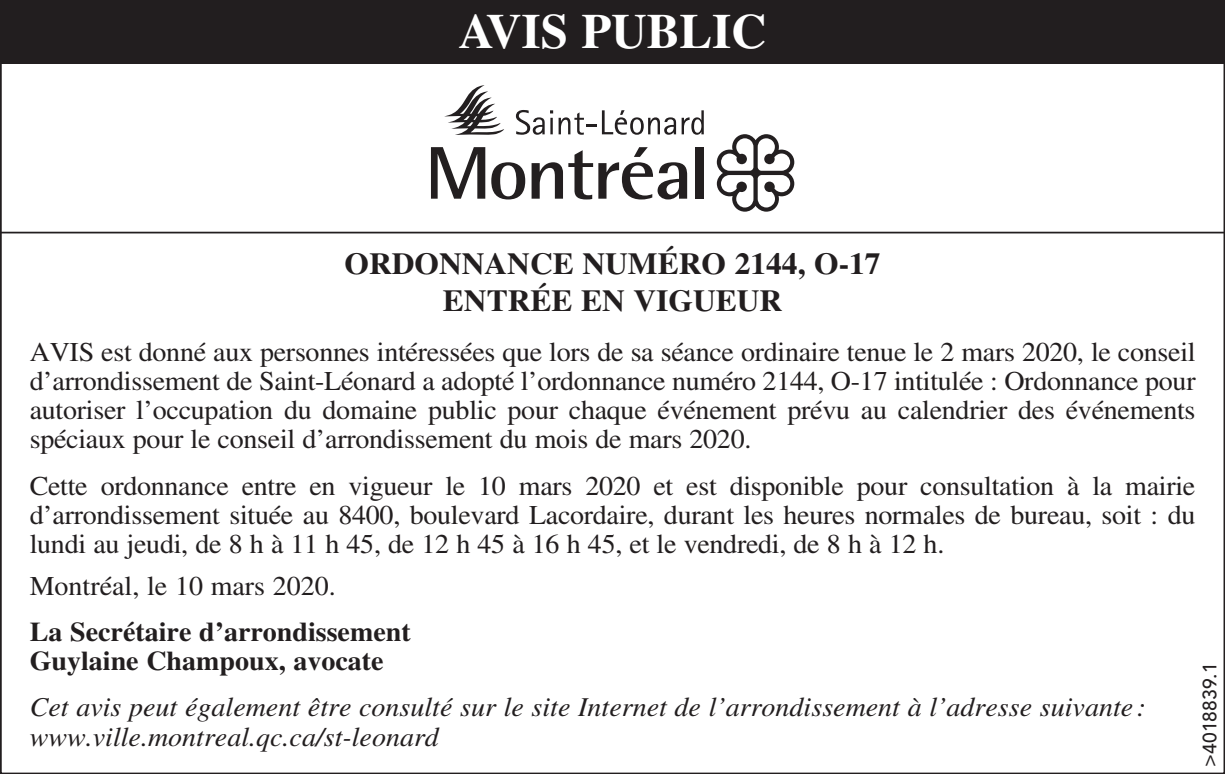
<style>
.page{position:relative;width:1225px;height:774px;background:#fff}
.page>*{position:absolute;margin:0;border:0;box-sizing:border-box;transform-origin:0 0}
.t1{font:700 49px "Times LT Std";color:#fff}
.t2{font:700 30.45px/37.4px "Times LT Std";color:#221e1f;text-align:center}
.t3{font:27.3px/29.1px "Times LT Std";letter-spacing:-.01em;color:#221e1f;text-align:justify}
.t4{font:italic 27.3px/29.1px "Times LT Std";color:#221e1f}
.t5{font:700 27.3px/29.1px "Times LT Std";color:#221e1f}
.t6{font:500 19.25px "Avenir LT Std";color:#231f20}
</style>
<div class="page">
<hr style="left:0;top:232px;width:1225px;height:1px;background:#221e1f">
<div style="left:0;top:0;width:1225px;height:63px;background:#221e1f"></div>
<svg style="left:516px;top:110px;width:188px;height:25px"></svg>
<svg style="left:431px;top:147px;width:54px;height:52px"></svg>
<svg style="left:491px;top:162px;width:34px;height:37px"></svg>
<svg style="left:531px;top:147px;width:156px;height:52px"></svg>
<div style="left:695px;top:147px;width:9px;height:52px;background:#231f20"></div>
<svg style="left:717px;top:134px;width:77px;height:78px"></svg>
<svg style="left:444px;top:85px;width:60px;height:50px"></svg>
<h1 class="t1" style="left:459px;top:2px;width:309px">AVIS PUBLIC</h1>
<p class="t2" style="left:344px;top:244px;width:538px">ORDONNANCE NUMÉRO 2144, O-17<br>ENTRÉE EN VIGUEUR</p>
<p class="t3" style="left:30px;top:337px;width:1167px">AVIS est donné aux personnes intéressées que lors de sa séance ordinaire tenue le 2 mars 2020, le conseil d’arrondissement de Saint-Léonard a adopté l’ordonnance numéro 2144, O-17 intitulée : Ordonnance pour autoriser l’occupation du domaine public pour chaque événement prévu au calendrier des événements spéciaux pour le conseil d’arrondissement du mois de mars 2020.</p>
<p class="t3" style="left:30px;top:471px;width:1167px">Cette ordonnance entre en vigueur le 10 mars 2020 et est disponible pour consultation à la mairie d’arrondissement située au 8400, boulevard Lacordaire, durant les heures normales de bureau, soit : du lundi au jeudi, de 8 h à 11 h 45, de 12 h 45 à 16 h 45, et le vendredi, de 8 h à 12 h.</p>
<p class="t3" style="left:30px;top:571px;width:308px">Montréal, le 10 mars 2020.</p>
<p class="t5" style="left:30px;top:616px;width:382px">La Secrétaire d’arrondissement<br>Guylaine Champoux, avocate</p>
<p class="t4" style="left:30px;top:692px;width:1118px">Cet avis peut également être consulté sur le site Internet de l’arrondissement à l’adresse suivante : www.ville.montreal.qc.ca/st-leonard</p>
<p class="t6" style="left:1198px;top:766px;width:105px;rotate:-90deg">&gt;4018839.1</p>
</div>
